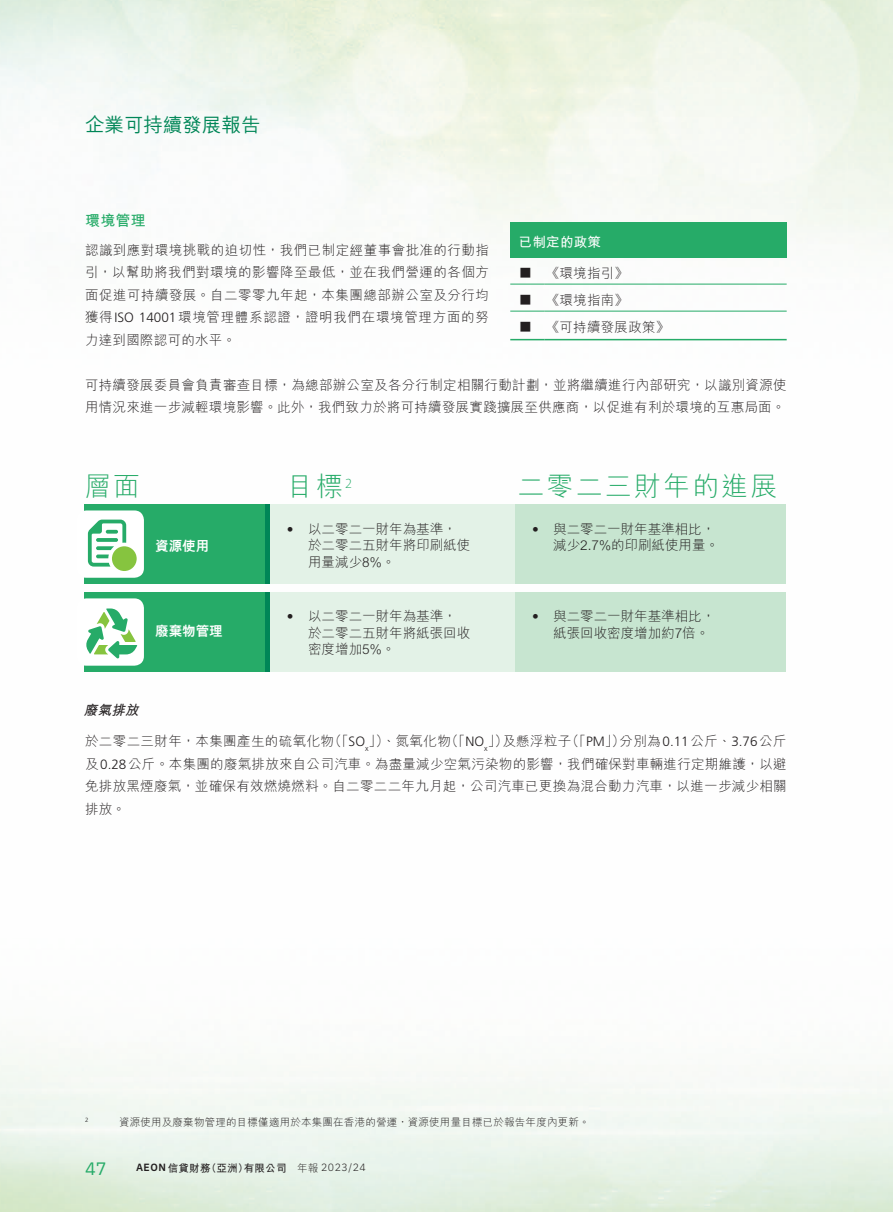
<style>
.page{position:relative;width:893px;height:1212px;background:#fff}
.page>*{position:absolute;margin:0;border:0;box-sizing:border-box;transform-origin:0 0}
.t1{font:300 27px "M Hei HK";letter-spacing:.08em;color:#26ab68}
.t2{font:500 19.5px "M Hei HK";color:#008657}
.t3{font:18px "IBM Plex Sans";color:#26ab68}
._02_H2{font:700 15px "M Hei HK";color:#26ab68}
.t4{font:300 13.95px "Myriad Pro";color:#26ab68}
._00_txt{font:300 13.5px/22.5px "M Hei HK";letter-spacing:.02em;color:#231f20}
._00_txt-2{font:300 13.5px/16.5px "M Hei HK";color:#231f20}
._50_Table_txt{font:300 13.5px "M Hei HK";letter-spacing:.02em;color:#231f20}
.t5{font:800 13.5px "M Hei HK";color:#fff}
._50_Table_txt-2{font:700 13.5px "M Hei HK";letter-spacing:.02em;color:#fff}
._03_H3{font:italic 700 13.5px "M Hei HK";color:#231f20}
.t6{font:300 13.5px "Frutiger LT Std";color:#231f20}
._06_Notes{font:300 10.5px "M Hei HK";letter-spacing:.02em;color:#231f20}
.t7{font:300 10.5px "IBM Plex Sans";letter-spacing:.05em;color:#231f20}
.t8{font:700 10.5px "M Hei HK";letter-spacing:.02em;color:#231f20}
.t9{font:600 10.5px "IBM Plex Sans";color:#231f20}
._06_Notes-2{font:300 6.15px "Frutiger LT Std";color:#231f20}
.s1{font-family:"Frutiger LT Std"}
.s2{font-family:"M Hei HK";font-weight:700}
.s3{font-family:"M Hei HK"}
</style>
<div class="page">
<img style="left:0;top:0;width:893px;height:1212px">
<div style="left:510px;top:222px;width:277px;height:35px;background:#26ab68"></div>
<hr style="left:510px;top:284px;width:34px;height:1px;background:#26ab68">
<hr style="left:544px;top:284px;width:243px;height:1px;background:#26ab68">
<hr style="left:510px;top:311px;width:34px;height:1px;background:#26ab68">
<hr style="left:544px;top:311px;width:243px;height:1px;background:#26ab68">
<hr style="left:510px;top:339px;width:34px;height:1px;background:#26ab68">
<hr style="left:544px;top:339px;width:243px;height:1px;background:#26ab68">
<div style="left:84px;top:504px;width:182px;height:80px;background:#26ab68"></div>
<hr style="left:266px;top:504px;width:4px;height:80px;background:#008657">
<div style="left:270px;top:504px;width:245px;height:80px;background:#e3f2e7"></div>
<div style="left:84px;top:592px;width:182px;height:80px;background:#26ab68"></div>
<hr style="left:266px;top:592px;width:4px;height:80px;background:#008657">
<div style="left:270px;top:592px;width:245px;height:80px;background:#e3f2e7"></div>
<div style="left:515px;top:592px;width:271px;height:80px;background:#c7e5d0"></div>
<div style="left:515px;top:504px;width:271px;height:80px;background:#c7e5d0"></div>
<div style="left:77px;top:598px;width:67px;height:68px;background:#fff;border-radius:10px"></div>
<svg style="left:86px;top:608px;width:51px;height:51px"></svg>
<div style="left:77px;top:510px;width:67px;height:68px;background:#fff;border-radius:10px"></div>
<svg style="left:88px;top:520px;width:38px;height:46px"></svg>
<div style="left:112px;top:546px;width:25px;height:25px;background:#86c43f;border-radius:50%"></div>
<h2 class="t2" style="left:85px;top:111px;width:177px">企業可持續發展報告</h2>
<p class="_02_H2" style="left:85px;top:210px;width:62px">環境管理</p>
<p class="_00_txt" style="left:85px;top:238px;width:405px;text-align:justify">認識到應對環境挑戰的迫切性，我們已制定經董事會批准的行動指引，以幫助將我們對環境的影響降至最低，並在我們營運的各個方面促進可持續發展。自二零零九年起，本集團總部辦公室及分行均獲得<span class="s1">ISO 14001</span>環境管理體系認證，證明我們在環境管理方面的努力達到國際認可的水平。</p>
<p class="_00_txt" style="left:85px;top:373px;width:703px">可持續發展委員會負責審查目標，為總部辦公室及各分行制定相關行動計劃，並將繼續進行內部研究，以識別資源使用情況來進一步減輕環境影響。此外，我們致力於將可持續發展實踐擴展至供應商，以促進有利於環境的互惠局面。</p>
<p class="_50_Table_txt-2" style="left:519px;top:232px;width:84px">已制定的政策</p>
<p class="_50_Table_txt" style="left:546px;top:266px;width:83px">《環境指引《</p>
<p class="_50_Table_txt" style="left:519px;top:266px;width:15px">■</p>
<p class="_50_Table_txt" style="left:546px;top:293px;width:83px">《環境指南《</p>
<p class="_50_Table_txt" style="left:519px;top:293px;width:15px">■</p>
<p class="_50_Table_txt" style="left:546px;top:320px;width:125px">《可持續發展政策《</p>
<p class="_50_Table_txt" style="left:519px;top:320px;width:15px">■</p>
<p class="t1" style="left:84px;top:472px;width:58px">層面</p>
<p class="t5" style="left:155px;top:539px;width:55px">資源使用</p>
<p class="t5" style="left:155px;top:625px;width:69px">廢棄物管理</p>
<p class="_03_H3" style="left:84px;top:700px;width:60px">廢氣排放</p>
<p class="t1" style="left:287px;top:472px;width:58px">目標</p>
<p class="t4" style="left:345px;top:474px;width:8px">2</p>
<p class="t1" style="left:517px;top:472px;width:262px">二零二三財年的進展</p>
<p class="t6" style="left:287px;top:521px;width:8px">•</p>
<p class="_00_txt-2" style="left:308px;top:520px;width:150px">以二零二一財年為基準，</p>
<p class="t6" style="left:532px;top:521px;width:8px">•</p>
<p class="_00_txt-2" style="left:553px;top:520px;width:163px">與二零二一財年基準相比，</p>
<p class="_00_txt-2" style="left:308px;top:537px;width:163px">於二零二五財年將印刷紙使用量減少8%。</p>
<p class="_00_txt-2" style="left:553px;top:537px;width:167px">減少2.7%的印刷紙使用量。</p>
<p class="t6" style="left:287px;top:609px;width:8px">•</p>
<p class="_00_txt-2" style="left:308px;top:608px;width:150px">以二零二一財年為基準，</p>
<p class="t6" style="left:532px;top:609px;width:8px">•</p>
<p class="_00_txt-2" style="left:553px;top:608px;width:163px">與二零二一財年基準相比，</p>
<p class="_00_txt-2" style="left:308px;top:624px;width:163px">於二零二五財年將紙張回收密度增加5%。</p>
<p class="_00_txt-2" style="left:553px;top:624px;width:158px">紙張回收密度增加約倍7 。</p>
<p class="_00_txt" style="left:85px;top:730px;width:703px;text-indent:417px">及懸浮粒子<br>及<span class="s1">0.28</span>公斤。本集團的廢氣排放來自公司汽車。為盡量減少空氣污染物的影響，我們確保對車輛進行定期維護，以避免排放黑煙廢氣，並確保有效燃燒燃料。自二零二二年九月起，公司汽車已更換為混合動力汽車，以進一步減少相關排放。</p>
<p class="_00_txt" style="left:85px;top:730px;width:250px">於二零二三財年，本集團產生的硫氧化物</p>
<p class="_00_txt" style="left:445px;top:730px;width:64px">（「<span class="s1">NO</span><sub>x</sub>」）</p>
<p class="_00_txt" style="left:619px;top:730px;width:169px">分別為<span class="s1">0.11</span>公斤、<span class="s1">3.76</span>公斤</p>
<p class="_00_txt" style="left:328px;top:730px;width:124px">（「<span class="s1">SO</span><sub>x</sub>」）、氮氧化物</p>
<p class="_00_txt" style="left:566px;top:730px;width:61px">（「<span class="s1">PM</span>」）</p>
<p class="_06_Notes-2" style="left:85px;top:1116px;width:5px">2</p>
<h3 class="t3" style="left:85px;top:1154px;width:23px">47</h3>
<p class="_06_Notes" style="left:119px;top:1116px;width:472px">資源使用及廢棄物管理的目標僅適用於本集團在香港的營運，資源使用量目標已於報告年度內更新。</p>
<p class="t9" style="left:136px;top:1159px;width:76px">AEON <span class="s2">信貸財務</span></p>
<p class="t8" style="left:244px;top:1160px;width:44px">有限公司</p>
<p class="t8" style="left:206px;top:1160px;width:44px">（亞洲）</p>
<p class="t7" style="left:297px;top:1160px;width:70px"><span class="s3">年報</span> 2023/24</p>
</div>
